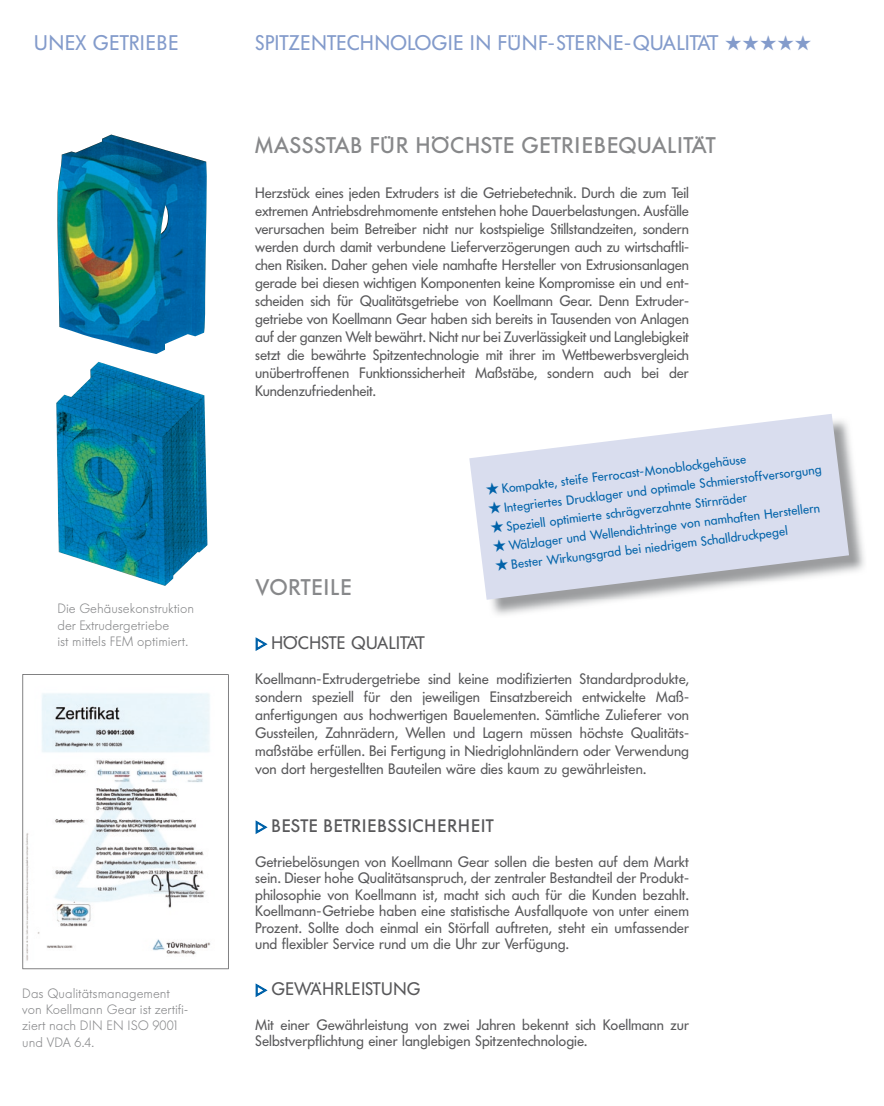
<style>
.page{position:relative;width:884px;height:1106px;background:#fff}
.page>*{position:absolute;margin:0;border:0;box-sizing:border-box;transform-origin:0 0}
.t1{font:500 22.5px "Futura BQ";letter-spacing:.01em;color:#87888a}
.t2{font:21px "Futura BQ";letter-spacing:.01em;color:#839bcb}
.t3{font:21px "Futura BQ";letter-spacing:.05em;color:#839bcb}
.t4{font:18px "Futura BQ";letter-spacing:.01em;color:#58585a}
.t5{font:500 18px "Futura BQ";letter-spacing:.03em;color:#58585a}
.t6{font:15px/18px "Futura BQ";color:#58585a;text-align:justify}
.t7{font:300 13.5px/16.2px "Futura BQ";color:#87888a}
.t8{font:13.05px "Futura BQ";color:#0062a9}
</style>
<div class="page">
<img style="left:491px;top:438px;width:373px;height:177px">
<svg style="left:469px;top:414px;width:380px;height:186px;fill:#d9ddee"></svg>
<svg style="left:255px;top:637px;width:13px;height:14px"></svg>
<svg style="left:255px;top:820px;width:13px;height:14px"></svg>
<img style="left:56px;top:362px;width:151px;height:224px">
<img style="left:57px;top:134px;width:150px;height:220px">
<svg style="left:255px;top:983px;width:13px;height:15px"></svg>
<svg style="left:22px;top:674px;width:207px;height:295px"></svg>
<h2 class="t3" style="left:34px;top:30px;width:146px">UNEx GETRIEBE</h2>
<p class="t7" style="left:57px;top:601px;width:138px">Die Gehäusekonstruktion der Extrudergetriebe<br>ist mittels FEM optimiert.</p>
<p class="t7" style="left:22px;top:985px;width:167px">Das Qualitätsmanagement von Koellmann Gear ist zertifi&shy;ziert nach DIN EN ISO 9001 und VDA 6.4.</p>
<h2 class="t2" style="left:255px;top:30px;width:558px">SPITZENTECHNOLOGIE IN FÜNF-STERNE-QUALITÄT ★★★★★</h2>
<h1 class="t1" style="left:255px;top:132px;width:462px">MASSSTAB FÜR HÖCHSTE GETRIEBEQUALITÄT</h1>
<p class="t6" style="left:255px;top:184px;width:435px">Herzstück eines jeden Extruders ist die Getriebetechnik. Durch die zum Teil extremen Antriebsdrehmomente entstehen hohe Dauerbelastungen. Ausfälle verursachen beim Betreiber nicht nur kostspielige Stillstandzeiten, sondern werden durch damit verbundene Lieferverzögerungen auch zu wirtschaftli&shy;chen Risiken. Daher gehen viele namhafte Hersteller von Extrusionsanlagen gerade bei diesen wichtigen Komponenten keine Kompromisse ein und ent&shy;scheiden sich für Qualitätsgetriebe von Koellmann Gear. Denn Extruder&shy;getriebe von Koellmann Gear haben sich bereits in Tausenden von Anlagen auf der ganzen Welt bewährt. Nicht nur bei Zuverlässigkeit und Langlebigkeit setzt die bewährte Spitzentechnologie mit ihrer im Wettbewerbsvergleich unübertroffenen Funktionssicherheit Maßstäbe, sondern auch bei der Kundenzufriedenheit.</p>
<h1 class="t1" style="left:256px;top:574px;width:98px">VORTEILE</h1>
<p class="t8" style="left:485px;top:483px;width:264px;rotate:-7deg">★ Kompakte, steife Ferrocast-Monoblockgehäuse</p>
<p class="t8" style="left:487px;top:502px;width:337px;rotate:-7deg">★ Integriertes Drucklager und optimale Schmierstoffversorgung</p>
<p class="t8" style="left:489px;top:521px;width:260px;rotate:-7deg">★ Speziell optimierte schrägverzahnte Stirnräder</p>
<p class="t8" style="left:492px;top:540px;width:331px;rotate:-7deg">★ Wälzlager und Wellendichtringe von namhaften Herstellern</p>
<p class="t8" style="left:494px;top:559px;width:296px;rotate:-7deg">★ Bester Wirkungsgrad bei niedrigem Schalldruckpegel</p>
<p class="t4" style="left:271px;top:632px;width:155px">HÖCHSTE QUALITÄT</p>
<p class="t6" style="left:255px;top:670px;width:435px">Koellmann-Extrudergetriebe sind keine modifizierten Standardprodukte, sondern speziell für den jeweiligen Einsatzbereich entwickelte Maß&shy;anfertigungen aus hochwertigen Bauelementen. Sämtliche Zulieferer von Gussteilen, Zahnrädern, Wellen und Lagern müssen höchste Qualitäts&shy;maßstäbe erfüllen. Bei Fertigung in Niedriglohnländern oder Verwendung von dort hergestellten Bauteilen wäre dies kaum zu gewährleisten.</p>
<p class="t5" style="left:271px;top:815px;width:224px">BESTE BETRIEBSSICHERHEIT</p>
<p class="t6" style="left:255px;top:853px;width:435px;line-height:16.5px">Getriebelösungen von Koellmann Gear sollen die besten auf dem Markt sein. Dieser hohe Qualitätsanspruch, der zentraler Bestandteil der Pro dukt&shy;philosophie von Koellmann ist, macht sich auch für die Kunden bezahlt.<br>Koellmann-Getriebe haben eine statistische Ausfallquote von unter einem Prozent. Sollte doch einmal ein Störfall auftreten, steht ein umfassender und flexibler Service rund um die Uhr zur Verfügung.</p>
<p class="t4" style="left:271px;top:978px;width:150px">GEWÄHRLEISTUNG</p>
<p class="t6" style="left:255px;top:1016px;width:435px;line-height:16.5px">Mit einer Gewährleistung von zwei Jahren bekennt sich Koellmann zur<br>Selbstverpflichtung einer langlebigen Spitzentechnologie.</p>
</div>
